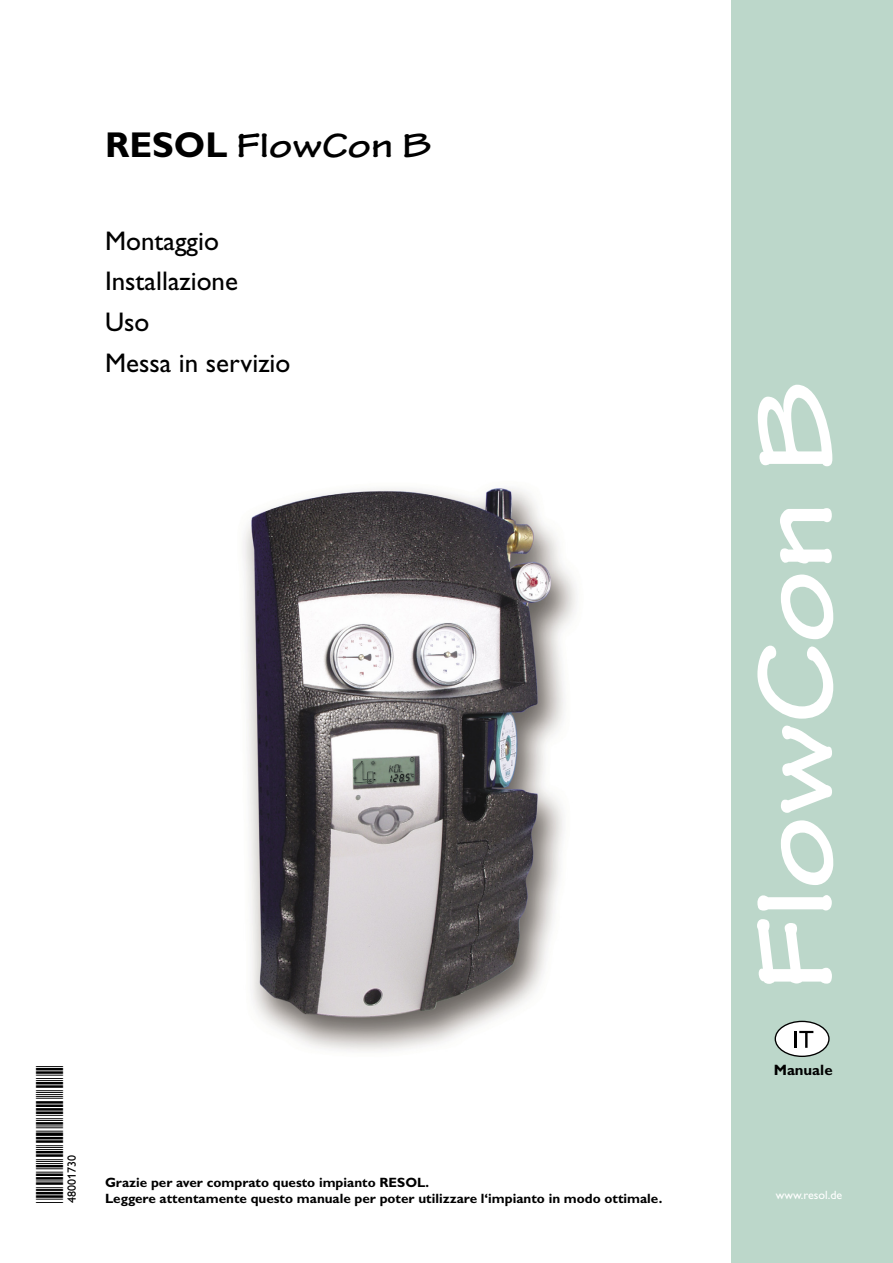
<style>
.page{position:relative;width:893px;height:1263px;background:#fff}
.page>*{position:absolute;margin:0;border:0;box-sizing:border-box;transform-origin:0 0}
.Freies_Format{font:112.5px "Tekton MM 503 850";color:#fff}
.Freies_Format-2{font:36px "Tekton MM 503 850";color:#000}
.t1{font:36px "Free 3 of 9 Extended";color:#000}
.Freies_Format-3{font:27px "Gill Alt One";color:#000}
.t2{font:700 15px "Gill Alt One";color:#000}
.Titel_3{font:700 13.5px "Gill Alt One";color:#000}
.Fließtext_block{font:700 13.5px "Gill Alt One";color:#000}
.Freies_Format-4{font:12px "Gill Alt One";color:#fff}
.t3{font:12px "Gill Alt One";color:#000}
.s1{font-family:"Gill Alt One";font-weight:700}
</style>
<div class="page">
<div style="left:731px;top:0;width:162px;height:1263px;background:#bcd7ca"></div>
<img style="left:243px;top:488px;width:333px;height:563px">
<div style="left:775px;top:1021px;width:54px;height:35px;background:#fff;border-radius:50%"></div>
<div style="left:775px;top:1021px;width:55px;height:36px;border:1px solid #000;border-radius:50%"></div>
<hr style="left:794px;top:1031px;width:3px;height:17px;background:#000">
<svg style="left:799px;top:1031px;width:14px;height:17px"></svg>
<p class="Freies_Format-2" style="left:105px;top:125px;width:328px"><span class="s1">RESOL</span> FlowCon B</p>
<p class="Freies_Format-3" style="left:105px;top:225px;width:115px">Montaggio</p>
<p class="Freies_Format-3" style="left:105px;top:266px;width:135px">Installazione</p>
<p class="Freies_Format-3" style="left:105px;top:307px;width:46px">Uso</p>
<p class="Freies_Format-3" style="left:105px;top:348px;width:187px">Messa in servizio</p>
<p class="t1" style="left:30px;top:1203px;width:139px;rotate:-90deg">*48001730*</p>
<p class="t3" style="left:65px;top:1203px;width:49px;rotate:-90deg">48001730</p>
<p class="Fließtext_block" style="left:105px;top:1174px;width:326px">Grazie per aver comprato questo impianto RESOL.</p>
<p class="Titel_3" style="left:105px;top:1190px;width:559px">Leggere attentamente questo manuale per poter utilizzare l‘impianto in modo ottimale.</p>
<p class="Freies_Format" style="left:732px;top:991px;width:612px;rotate:-90deg">FlowCon B</p>
<p class="t2" style="left:774px;top:1061px;width:60px">Manuale</p>
<p class="Freies_Format-4" style="left:776px;top:1188px;width:68px">www.resol.de</p>
</div>
